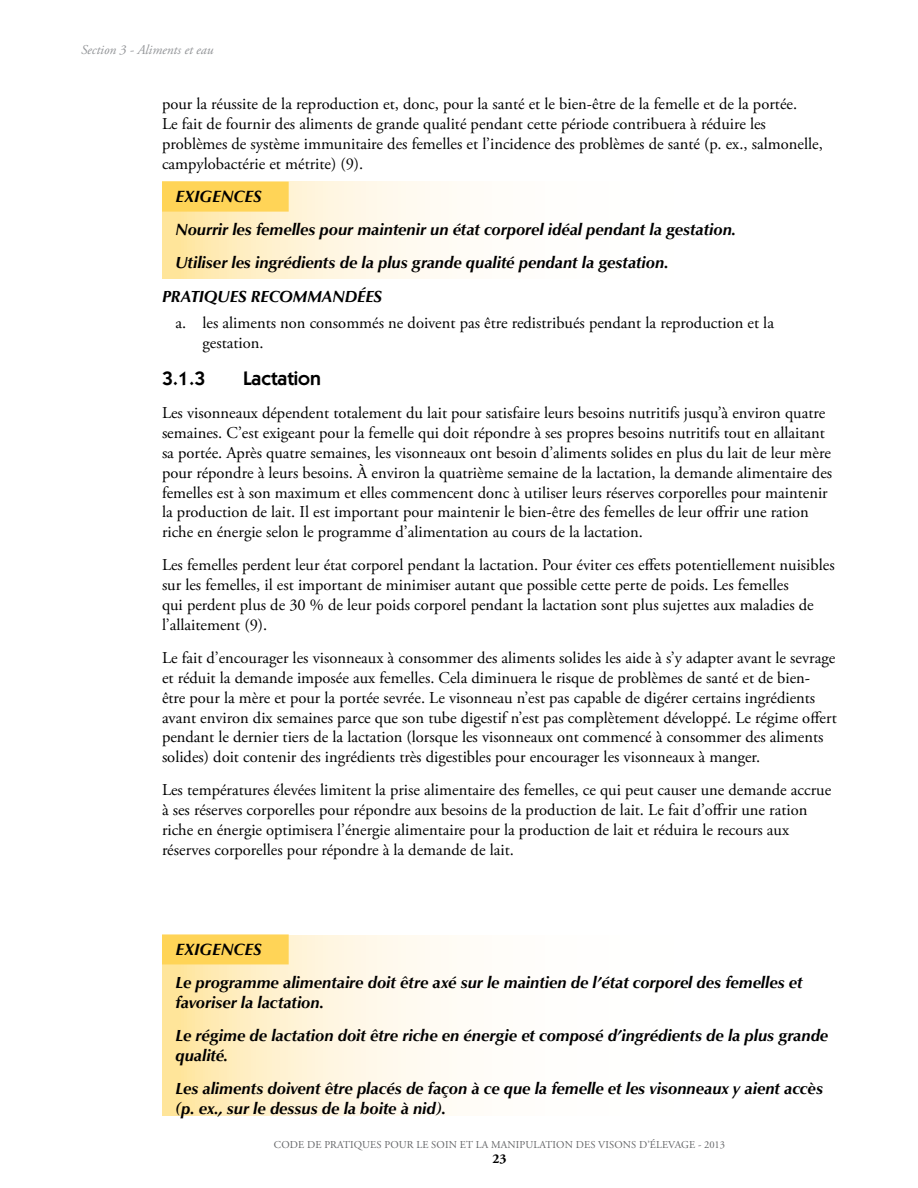
<style>
.page{position:relative;width:918px;height:1188px;background:#fff}
.page>*{position:absolute;margin:0;border:0;box-sizing:border-box;transform-origin:0 0}
.t1{font:600 19.5px "ITC Kabel Std";color:#000}
.t2{font:16.5px/19.8px "Adobe Garamond Pro";color:#000}
.t3{font:italic 700 16.5px/19.8px "Classico URW";color:#000}
.t4{font:italic 700 16.5px "Optima";color:#000}
.t5{font:italic 13.5px "Adobe Garamond Pro";color:#939598}
.t6{font:700 13.5px "Adobe Garamond Pro";color:#000}
.t7{font:10.5px "Adobe Garamond Pro";letter-spacing:.015em;color:#636466}
</style>
<div class="page">
<svg style="left:162px;top:182px;width:290px;height:97px"></svg>
<svg style="left:162px;top:935px;width:290px;height:181px"></svg>
<div style="left:162px;top:182px;width:127px;height:30px;background:#ffd457"></div>
<div style="left:162px;top:934px;width:127px;height:30px;background:#ffd457"></div>
<p class="t5" style="left:81px;top:42px;width:134px">Section 3 - Aliments et eau</p>
<p class="t2" style="left:162px;top:95px;width:662px">pour la réussite de la reproduction et, donc, pour la santé et le bien-être de la femelle et de la portée.<br>Le fait de fournir des aliments de grande qualité pendant cette période contribuera à réduire les problèmes de système immunitaire des femelles et l’incidence des problèmes de santé (p. ex., salmonelle, campylobactérie et métrite) (9).</p>
<p class="t4" style="left:175px;top:186px;width:88px">EXIGENCES</p>
<p class="t3" style="left:175px;top:219px;width:562px">Nourrir les femelles pour maintenir un état corporel idéal pendant la gestation.</p>
<p class="t3" style="left:175px;top:252px;width:495px">Utiliser les ingrédients de la plus grande qualité pendant la gestation.</p>
<p class="t3" style="left:162px;top:285px;width:222px">PRATIQUES RECOMMANDÉES</p>
<p class="t2" style="left:202px;top:314px;width:573px;text-indent:-27px">a. les aliments non consommés ne doivent pas être redistribués pendant la reproduction et la gestation.</p>
<p class="t1" style="left:162px;top:367px;width:45px">3.1.3</p>
<p class="t1" style="left:243px;top:367px;width:79px">Lactation</p>
<p class="t2" style="left:162px;top:404px;width:672px">Les visonneaux dépendent totalement du lait pour satisfaire leurs besoins nutritifs jusqu’à environ quatre semaines. C’est exigeant pour la femelle qui doit répondre à ses propres besoins nutritifs tout en allaitant sa portée. Après quatre semaines, les visonneaux ont besoin d’aliments solides en plus du lait de leur mère pour répondre à leurs besoins. À environ la quatrième semaine de la lactation, la demande alimentaire des femelles est à son maximum et elles commencent donc à utiliser leurs réserves corporelles pour maintenir la production de lait. Il est important pour maintenir le bien-être des femelles de leur offrir une ration riche en énergie selon le programme d’alimentation au cours de la lactation.</p>
<p class="t2" style="left:162px;top:556px;width:674px">Les femelles perdent leur état corporel pendant la lactation. Pour éviter ces effets potentiellement nuisibles sur les femelles, il est important de minimiser autant que possible cette perte de poids. Les femelles<br>qui perdent plus de 30 % de leur poids corporel pendant la lactation sont plus sujettes aux maladies de l’allaitement (9).</p>
<p class="t2" style="left:162px;top:649px;width:676px">Le fait d’encourager les visonneaux à consommer des aliments solides les aide à s’y adapter avant le sevrage et réduit la demande imposée aux femelles. Cela diminuera le risque de problèmes de santé et de bien&shy;être pour la mère et pour la portée sevrée. Le visonneau n’est pas capable de digérer certains ingrédients avant environ dix semaines parce que son tube digestif n’est pas complètement développé. Le régime offert pendant le dernier tiers de la lactation (lorsque les visonneaux ont commencé à consommer des aliments solides) doit contenir des ingrédients très digestibles pour encourager les visonneaux à manger.</p>
<p class="t2" style="left:162px;top:781px;width:671px">Les températures élevées limitent la prise alimentaire des femelles, ce qui peut causer une demande accrue à ses réserves corporelles pour répondre aux besoins de la production de lait. Le fait d’offrir une ration riche en énergie optimisera l’énergie alimentaire pour la production de lait et réduira le recours aux réserves corporelles pour répondre à la demande de lait.</p>
<p class="t4" style="left:175px;top:939px;width:88px">EXIGENCES</p>
<p class="t3" style="left:175px;top:971px;width:629px">Le programme alimentaire doit être axé sur le maintien de l’état corporel des femelles et favoriser la lactation.</p>
<p class="t3" style="left:175px;top:1025px;width:654px">Le régime de lactation doit être riche en énergie et composé d’ingrédients de la plus grande qualité.</p>
<p class="t3" style="left:175px;top:1078px;width:649px">Les aliments doivent être placés de façon à ce que la femelle et les visonneaux y aient accès (p. ex., sur le dessus de la boite à nid).</p>
<p class="t7" style="left:274px;top:1139px;width:453px">CODE DE PRATIQUES POUR LE SOIN ET LA MANIPULATION DES VISONS D’ÉLEVAGE - 2013</p>
<p class="t6" style="left:492px;top:1151px;width:16px">23</p>
</div>
